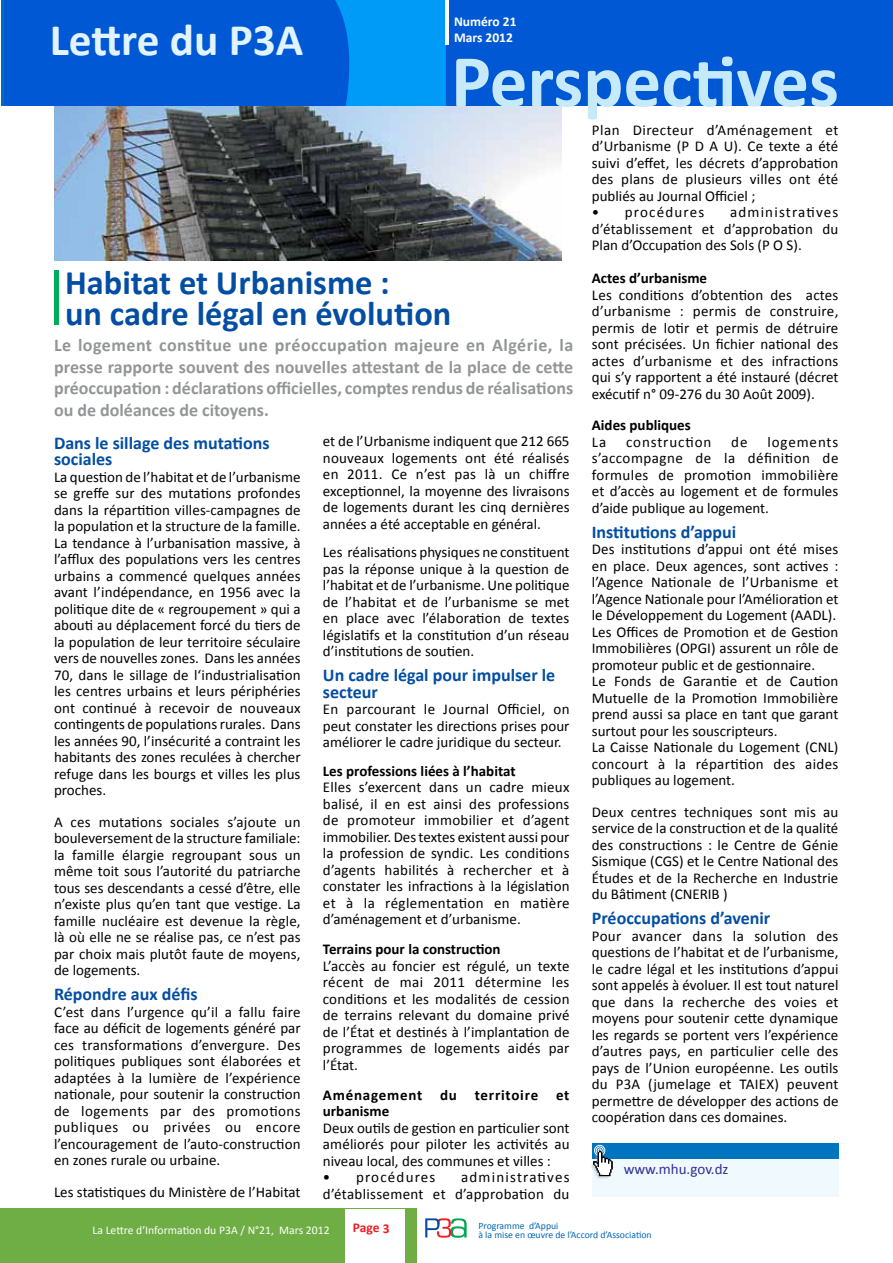
<style>
.page{position:relative;width:893px;height:1263px;background:#fff}
.page>*{position:absolute;margin:0;border:0;box-sizing:border-box;transform-origin:0 0}
.t1{font:700 75px "Calibri";color:#c7eafb}
.t2{font:700 45.3px "Calibri";color:#e1f4fd}
.t3{font:700 34.5px/31.5px "Calibri";color:#034ea2}
.t4{font:700 18px/21.6px "Calibri";color:#939598;text-align:justify}
.t5{font:700 18px/16.5px "Calibri";color:#034ea2}
.t6{font:15px/16.5px "Calibri";color:#000;text-align:justify}
.t7{font:700 15px "Calibri";color:#000}
.t8{font:15px/16.5px "Calibri";letter-spacing:.02em;color:#000;text-align:right}
.t9{font:700 15px/16.5px "Calibri";letter-spacing:.05em;color:#000}
.t10{font:15px "Calibri";letter-spacing:.08em;color:#000}
.t11{font:15px "Calibri";color:#2e3092}
.t12{font:15px "Calibri";letter-spacing:.06em;color:#000}
.t13{font:700 13.5px/16.2px "Calibri";color:#fff}
.t14{font:700 13.5px "Calibri";color:#ed1d24}
.t15{font:11.7px "Calibri";color:#fff}
.t16{font:9.75px/8.7px "Calibri";color:#0066b3}
</style>
<div class="page">
<img style="left:54px;top:107px;width:507px;height:154px">
<hr style="left:54px;top:270px;width:4px;height:55px;background:#00ac5b">
<div style="left:592px;top:1155px;width:246px;height:42px;background:#eff9fe"></div>
<div style="left:592px;top:1143px;width:246px;height:16px;background:#0074be"></div>
<img style="left:591px;top:1164px;width:20px;height:15px">
<div style="left:594px;top:1145px;width:11px;height:11px;border:1px solid #fff;border-radius:50%"></div>
<div style="left:596px;top:1146px;width:8px;height:8px;border:1px solid #fff;border-radius:50%"></div>
<svg style="left:593px;top:1148px;width:20px;height:28px"></svg>
<div style="left:5px;top:0;width:888px;height:106px;background:#0058d5"></div>
<svg style="left:335px;top:0;width:111px;height:106px;background:#0093f3"></svg>
<div style="left:0;top:1209px;width:417px;height:54px;background:#6eae44"></div>
<div style="left:345px;top:1209px;width:59px;height:54px;background:#fff"></div>
<svg style="left:425px;top:1218px;width:42px;height:20px"></svg>
<hr style="left:445px;top:0;width:4px;height:45px;background:#fff">
<h2 class="t2" style="left:50px;top:11px;width:255px">Lettre du P3A</h2>
<p class="t13" style="left:454px;top:14px;width:64px">Numéro 21<br>Mars 2012</p>
<h1 class="t1" style="left:451px;top:33px;width:389px">Perspectives</h1>
<h3 class="t3" style="left:65px;top:266px;width:388px">Habitat et Urbanisme :<br>un cadre légal en évolution</h3>
<p class="t4" style="left:54px;top:334px;width:521px">Le logement constitue une préoccupation majeure en Algérie, la presse rapporte souvent des nouvelles attestant de la place de cette préoccupation : déclarations officielles, comptes rendus de réalisations ou de doléances de citoyens.</p>
<p class="t5" style="left:54px;top:434px;width:217px">Dans le sillage des mutations sociales</p>
<p class="t6" style="left:54px;top:468px;width:248px">La question de l’habitat et de l’urbanisme se greffe sur des mutations profondes dans la répartition villes-campagnes de la population et la structure de la famille.<br>La tendance à l’urbanisation massive, à l’afflux des populations vers les centres urbains a commencé quelques années avant l’indépendance, en 1956 avec la politique dite de « regroupement » qui a abouti au déplacement forcé du tiers de la population de leur territoire séculaire vers de nouvelles zones. Dans les années 70, dans le sillage de l‘industrialisation les centres urbains et leurs périphéries ont continué à recevoir de nouveaux contingents de populations rurales. Dans les années 90, l’insécurité a contraint les habitants des zones reculées à chercher refuge dans les bourgs et villes les plus proches.</p>
<p class="t6" style="left:54px;top:813px;width:248px">A ces mutations sociales s’ajoute un bouleversement de la structure familiale: la famille élargie regroupant sous un même toit sous l’autorité du patriarche tous ses descendants a cessé d’être, elle n’existe plus qu’en tant que vestige. La famille nucléaire est devenue la règle, là où elle ne se réalise pas, ce n’est pas par choix mais plutôt faute de moyens, de logements.</p>
<p class="t5" style="left:54px;top:986px;width:145px">Répondre aux défis</p>
<p class="t6" style="left:54px;top:1003px;width:248px">C’est dans l’urgence qu’il a fallu faire face au déficit de logements généré par ces transformations d’envergure. Des politiques publiques sont élaborées et adaptées à la lumière de l’expérience nationale, pour soutenir la construction de logements par des promotions publiques ou privées ou encore l’encouragement de l’auto-construction en zones rurale ou urbaine.</p>
<p class="t6" style="left:54px;top:1183px;width:248px">Les statistiques du Ministère de l’Habitat</p>
<p class="t6" style="left:323px;top:433px;width:248px">et de l’Urbanisme indiquent que 212 665 nouveaux logements ont été réalisés en 2011. Ce n’est pas là un chiffre exceptionnel, la moyenne des livraisons de logements durant les cinq dernières années a été acceptable en général.</p>
<p class="t6" style="left:323px;top:544px;width:248px">Les réalisations physiques ne constituent pas la réponse unique à la question de l’habitat et de l’urbanisme. Une politique de l’habitat et de l’urbanisme se met en place avec l’élaboration de textes législatifs et la constitution d’un réseau d’institutions de soutien.</p>
<p class="t5" style="left:323px;top:667px;width:234px">Un cadre légal pour impulser le secteur</p>
<p class="t6" style="left:323px;top:701px;width:248px">En parcourant le Journal Officiel, on peut constater les directions prises pour améliorer le cadre juridique du secteur.</p>
<p class="t7" style="left:323px;top:761px;width:194px">Les professions liées à l’habitat</p>
<p class="t6" style="left:323px;top:779px;width:248px">Elles s’exercent dans un cadre mieux balisé, il en est ainsi des professions de promoteur immobilier et d’agent immobilier. Des textes existent aussi pour la profession de syndic. Les conditions d’agents habilités à rechercher et à constater les infractions à la législation et à la réglementation en matière d’aménagement et d’urbanisme.</p>
<p class="t7" style="left:323px;top:940px;width:179px">Terrains pour la construction</p>
<p class="t6" style="left:323px;top:958px;width:248px">L’accès au foncier est régulé, un texte récent de mai 2011 détermine les conditions et les modalités de cession de terrains relevant du domaine privé de l’État et destinés à l’implantation de programmes de logements aidés par l’État.</p>
<p class="t9" style="left:323px;top:1086px;width:248px">Aménagement du territoire et urbanisme</p>
<p class="t6" style="left:323px;top:1120px;width:248px">Deux outils de gestion en particulier sont améliorés pour piloter les activités au niveau local, des communes et villes :</p>
<p class="t10" style="left:323px;top:1168px;width:114px">• procédures</p>
<p class="t8" style="left:323px;top:1169px;width:248px">administratives<br>d’établissement et d’approbation du</p>
<p class="t6" style="left:592px;top:122px;width:248px">Plan Directeur d’Aménagement et d’Urbanisme (P D A U). Ce texte a été suivi d’effet, les décrets d’approbation des plans de plusieurs villes ont été publiés au Journal Officiel ;</p>
<p class="t10" style="left:592px;top:203px;width:114px">• procédures</p>
<p class="t6" style="left:592px;top:204px;width:248px;text-indent:138px">administratives d’établissement et d’approbation du Plan d’Occupation des Sols (P O S).</p>
<p class="t7" style="left:592px;top:269px;width:117px">Actes d’urbanisme</p>
<p class="t6" style="left:592px;top:287px;width:248px">Les conditions d’obtention des actes d’urbanisme : permis de construire, permis de lotir et permis de détruire sont précisées. Un fichier national des actes d’urbanisme et des infractions qui s’y rapportent a été instauré (décret exécutif n° 09-276 du 30 Août 2009).</p>
<p class="t7" style="left:592px;top:416px;width:100px">Aides publiques</p>
<p class="t6" style="left:592px;top:434px;width:16px">La</p>
<p class="t12" style="left:626px;top:432px;width:87px">construction</p>
<p class="t6" style="left:731px;top:434px;width:18px">de</p>
<p class="t6" style="left:592px;top:434px;width:248px;text-indent:176px">logements s’accompagne de la définition de formules de promotion immobilière et d’accès au logement et de formules d’aide publique au logement.</p>
<p class="t5" style="left:592px;top:524px;width:146px">Institutions d’appui</p>
<p class="t6" style="left:592px;top:541px;width:248px;text-align:left">Des institutions d’appui ont été mises en place. Deux agences, sont actives : l’Agence Nationale de l’Urbanisme et l’Agence Nationale pour l’Amélioration et le Développement du Logement (AADL).<br>Les Offices de Promotion et de Gestion Immobilières (OPGI) assurent un rôle de promoteur public et de gestionnaire.<br>Le Fonds de Garantie et de Caution Mutuelle de la Promotion Immobilière prend aussi sa place en tant que garant surtout pour les souscripteurs.<br>La Caisse Nationale du Logement (CNL) concourt à la répartition des aides publiques au logement.</p>
<p class="t6" style="left:592px;top:804px;width:248px">Deux centres techniques sont mis au service de la construction et de la qualité des constructions : le Centre de Génie Sismique (CGS) et le Centre National des Études et de la Recherche en Industrie du Bâtiment (CNERIB )</p>
<p class="t5" style="left:592px;top:910px;width:180px">Préoccupations d’avenir</p>
<p class="t6" style="left:592px;top:928px;width:248px">Pour avancer dans la solution des questions de l’habitat et de l’urbanisme, le cadre légal et les institutions d’appui sont appelés à évoluer. Il est tout naturel que dans la recherche des voies et moyens pour soutenir cette dynamique les regards se portent vers l’expérience d’autres pays, en particulier celle des pays de l’Union européenne. Les outils du P3A (jumelage et TAIEX) peuvent permettre de développer des actions de coopération dans ces domaines.</p>
<p class="t11" style="left:624px;top:1160px;width:106px">www.mhu.gov.dz</p>
<p class="t15" style="left:93px;top:1222px;width:239px">La Lettre d’Information du P3A / N°21, Mars 2012</p>
<p class="t14" style="left:353px;top:1219px;width:38px">Page 3</p>
<p class="t16" style="left:478px;top:1221px;width:175px">Programme d’Appui<br>à la mise en œuvre de l’Accord d’Association</p>
</div>
